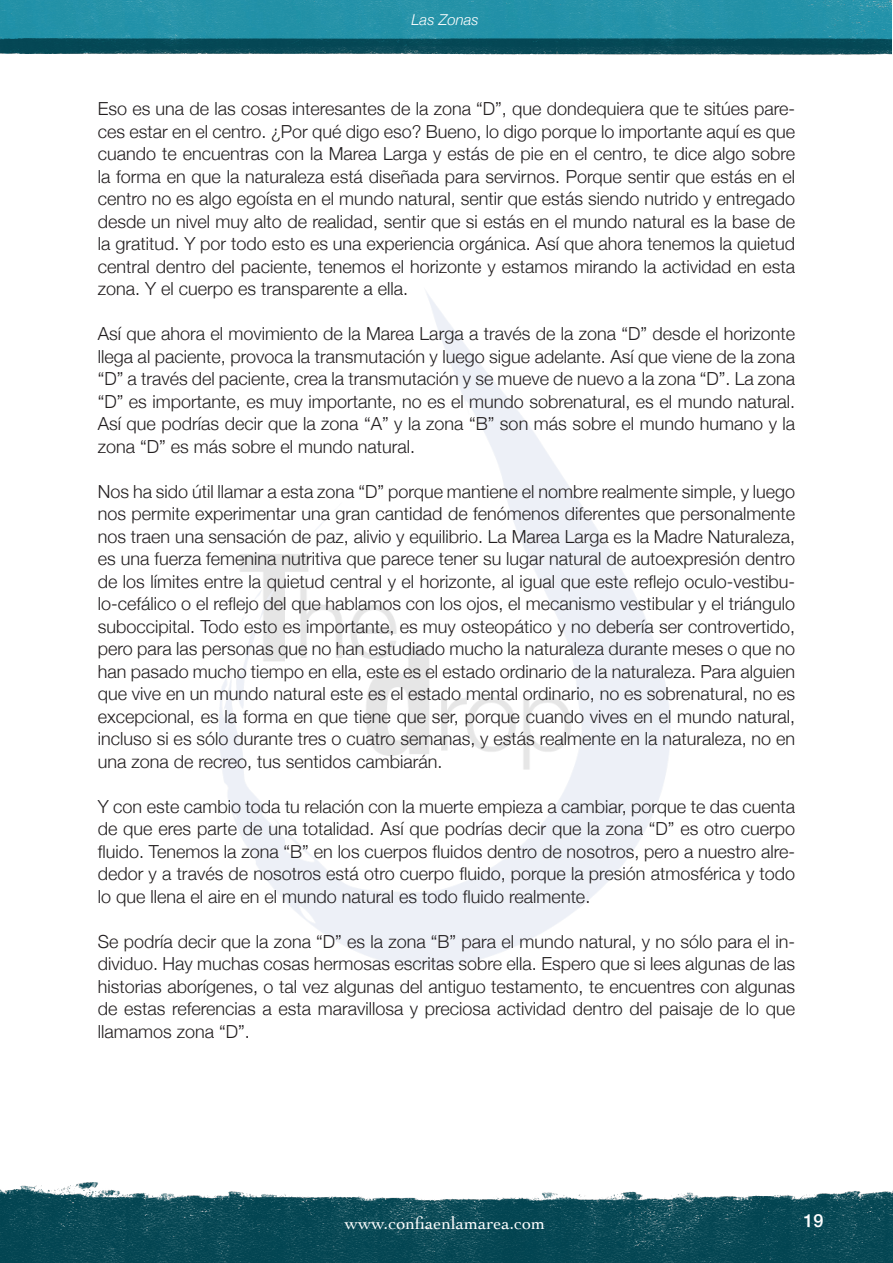
<style>
.page{position:relative;width:893px;height:1263px;background:#fff}
.page>*{position:absolute;margin:0;border:0;box-sizing:border-box;transform-origin:0 0}
.Castellano{font:300 18px/22.5px "Helvetica Neue";color:#231f20;text-align:justify}
.t1{font:18px "Cochin";color:#fff}
.t2{font:500 18px "Helvetica Neue";color:#fff}
.t3{font:italic 300 15px "Helvetica Neue";color:#fff}
</style>
<div class="page">
<img style="left:0;top:0;width:892px;height:55px">
<img style="left:0;top:1183px;width:893px;height:80px">
<img style="left:219px;top:292px;width:452px;height:675px">
<p class="t3" style="left:411px;top:8px;width:69px">Las Zonas</p>
<p class="Castellano" style="left:98px;top:96px;width:699px">Eso es una de las cosas interesantes de la zona “D”, que dondequiera que te sitúes pare&shy;ces estar en el centro. ¿Por qué digo eso? Bueno, lo digo porque lo importante aquí es que cuando te encuentras con la Marea Larga y estás de pie en el centro, te dice algo sobre la forma en que la naturaleza está diseñada para servirnos. Porque sentir que estás en el centro no es algo egoísta en el mundo natural, sentir que estás siendo nutrido y entregado desde un nivel muy alto de realidad, sentir que si estás en el mundo natural es la base de la gratitud. Y por todo esto es una experiencia orgánica. Así que ahora tenemos la quietud central dentro del paciente, tenemos el horizonte y estamos mirando la actividad en esta zona. Y el cuerpo es transparente a ella.</p>
<p class="Castellano" style="left:98px;top:321px;width:699px">Así que ahora el movimiento de la Marea Larga a través de la zona “D” desde el horizonte llega al paciente, provoca la transmutación y luego sigue adelante. Así que viene de la zona “D” a través del paciente, crea la transmutación y se mueve de nuevo a la zona “D”. La zona “D” es importante, es muy importante, no es el mundo sobrenatural, es el mundo natural.<br>Así que podrías decir que la zona “A” y la zona “B” son más sobre el mundo humano y la zona “D” es más sobre el mundo natural.</p>
<p class="Castellano" style="left:98px;top:479px;width:699px">Nos ha sido útil llamar a esta zona “D” porque mantiene el nombre realmente simple, y luego nos permite experimentar una gran cantidad de fenómenos diferentes que personalmente nos traen una sensación de paz, alivio y equilibrio. La Marea Larga es la Madre Naturaleza, es una fuerza femenina nutritiva que parece tener su lugar natural de autoexpresión dentro de los límites entre la quietud central y el horizonte, al igual que este reflejo oculo-vestibu&shy;lo-cefálico o el reflejo del que hablamos con los ojos, el mecanismo vestibular y el triángulo suboccipital. Todo esto es importante, es muy osteopático y no debería ser controvertido, pero para las personas que no han estudiado mucho la naturaleza durante meses o que no han pasado mucho tiempo en ella, este es el estado ordinario de la naturaleza. Para alguien que vive en un mundo natural este es el estado mental ordinario, no es sobrenatural, no es excepcional, es la forma en que tiene que ser, porque cuando vives en el mundo natural, incluso si es sólo durante tres o cuatro semanas, y estás realmente en la naturaleza, no en una zona de recreo, tus sentidos cambiarán.</p>
<p class="Castellano" style="left:98px;top:794px;width:699px">Y con este cambio toda tu relación con la muerte empieza a cambiar, porque te das cuenta de que eres parte de una totalidad. Así que podrías decir que la zona “D” es otro cuerpo fluido. Tenemos la zona “B” en los cuerpos fluidos dentro de nosotros, pero a nuestro alre&shy;dedor y a través de nosotros está otro cuerpo fluido, porque la presión atmosférica y todo lo que llena el aire en el mundo natural es todo fluido realmente.</p>
<p class="Castellano" style="left:98px;top:929px;width:699px">Se podría decir que la zona “D” es la zona “B” para el mundo natural, y no sólo para el in&shy;dividuo. Hay muchas cosas hermosas escritas sobre ella. Espero que si lees algunas de las historias aborígenes, o tal vez algunas del antiguo testamento, te encuentres con algunas de estas referencias a esta maravillosa y preciosa actividad dentro del paisaje de lo que llamamos zona “D”.</p>
<p class="t1" style="left:345px;top:1211px;width:202px">www.confiaenlamarea.com</p>
<p class="t2" style="left:803px;top:1206px;width:22px">19</p>
</div>
